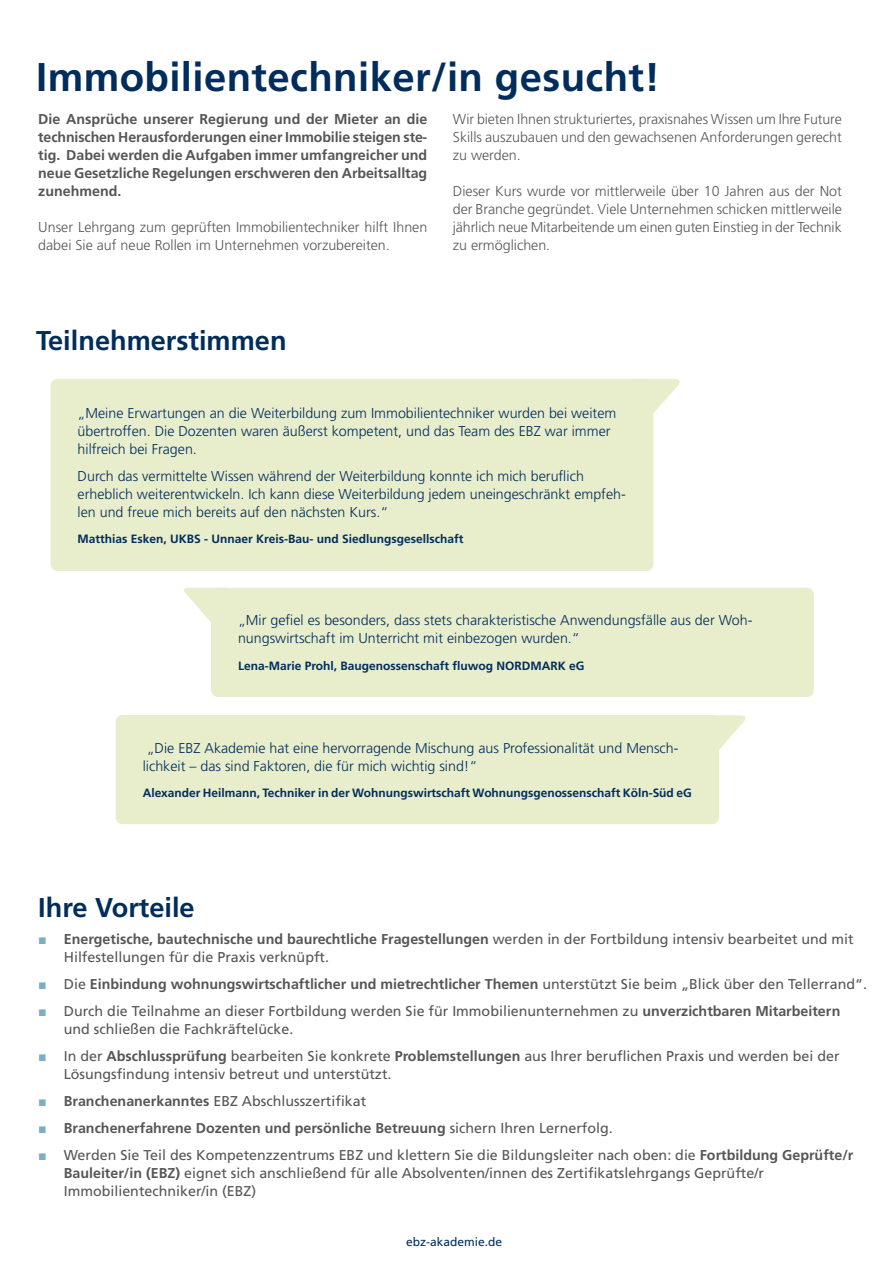
<style>
.page{position:relative;width:893px;height:1263px;background:#fff}
.page>*{position:absolute;margin:0;border:0;box-sizing:border-box;transform-origin:0 0}
.Mengentext_Bold{font:700 40.05px "Frutiger LT Pro";letter-spacing:.01em;color:#002d5c}
.t1{font:700 27.15px "Frutiger LT Pro";color:#002d5c}
.t2{font:14.25px/18px "Frutiger LT Std";color:#565655}
.t3{font:300 14.25px/18px "Frutiger LT Std";color:#002d5c}
.Text{font:300 14.25px/18px "Frutiger LT Std";color:#565655;text-align:justify}
.Text-2{font:700 14.25px/18px "Frutiger LT Pro";color:#565655;text-align:justify}
.Text-3{font:700 12px "Frutiger LT Pro";color:#002d5c}
.t4{font:12px "Frutiger LT Std";color:#002d5c}
.s1{font-family:"Arial";color:#7faec2}
.s2{font-family:"Frutiger LT Pro";font-weight:700}
.s3{font-family:"Arial";font-weight:400;color:#7faec2}
.s4{font-family:"Frutiger LT Std";font-weight:400}
</style>
<div class="page">
<div style="left:51px;top:379px;width:602px;height:192px;background:#e8edcc;border-radius:7px"></div>
<svg style="left:649px;top:379px;width:31px;height:51px"></svg>
<div style="left:116px;top:715px;width:603px;height:109px;background:#e8edcc;border-radius:7px"></div>
<svg style="left:715px;top:715px;width:31px;height:35px"></svg>
<div style="left:211px;top:588px;width:603px;height:109px;background:#e8edcc;border-radius:7px"></div>
<svg style="left:184px;top:588px;width:31px;height:34px"></svg>
<p class="Mengentext_Bold" style="left:36px;top:53px;width:625px">Immobilientechniker/in gesucht!</p>
<p class="Text-2" style="left:38px;top:111px;width:391px">Die Ansprüche unserer Regierung und der Mieter an die technischen Herausforderungen einer Immobilie steigen ste&shy;tig. Dabei werden die Aufgaben immer umfangreicher und neue Gesetzliche Regelungen erschweren den Arbeitsalltag zunehmend.</p>
<p class="Text" style="left:38px;top:219px;width:391px">Unser Lehrgang zum geprüften Immobilientechniker hilft Ihnen dabei Sie auf neue Rollen im Unternehmen vorzubereiten.</p>
<p class="Text" style="left:453px;top:111px;width:391px">Wir bieten Ihnen strukturiertes, praxisnahes Wissen um Ihre Future Skills auszubauen und den gewachsenen Anforderungen gerecht zu werden.</p>
<p class="Text" style="left:453px;top:183px;width:391px">Dieser Kurs wurde vor mittlerweile über 10 Jahren aus der Not der Branche gegründet. Viele Unternehmen schicken mittlerweile jährlich neue Mitarbeitende um einen guten Einstieg in der Technik zu ermöglichen.</p>
<p class="t1" style="left:36px;top:324px;width:252px">Teilnehmerstimmen</p>
<p class="t3" style="left:78px;top:404px;width:540px">„Meine Erwartungen an die Weiterbildung zum Immobilientechniker wurden bei weitem übertroffen. Die Dozenten waren äußerst kompetent, und das Team des EBZ war immer hilfreich bei Fragen.</p>
<p class="t3" style="left:78px;top:467px;width:550px">Durch das vermittelte Wissen während der Weiterbildung konnte ich mich beruflich erheblich weiterentwickeln. Ich kann diese Weiterbildung jedem uneingeschränkt empfeh&shy;len und freue mich bereits auf den nächsten Kurs.“</p>
<p class="Text-3" style="left:78px;top:532px;width:387px">Matthias Esken, UKBS - Unnaer Kreis-Bau- und Siedlungsgesellschaft</p>
<p class="t3" style="left:238px;top:612px;width:516px">„Mir gefiel es besonders, dass stets charakteristische Anwendungsfälle aus der Woh&shy;nungswirtschaft im Unterricht mit einbezogen wurden.“</p>
<p class="Text-3" style="left:238px;top:659px;width:348px">Lena-Marie Prohl, Baugenossenschaft fluwog NORDMARK eG</p>
<p class="t3" style="left:143px;top:739px;width:537px">„Die EBZ Akademie hat eine hervorragende Mischung aus Professionalität und Mensch&shy;lichkeit – das sind Faktoren, die für mich wichtig sind!“</p>
<p class="Text-3" style="left:143px;top:786px;width:550px">Alexander Heilmann, Techniker in der Wohnungswirtschaft Wohnungsgenossenschaft Köln-Süd eG</p>
<p class="t1" style="left:38px;top:891px;width:158px">Ihre Vorteile</p>
<p class="t2" style="left:64px;top:930px;width:791px;text-indent:-26px"><span class="s1">■</span> <span class="s2">Energetische, bautechnische und baurechtliche Fragestellungen</span> werden in der Fortbildung intensiv bearbeitet und mit<br>Hilfestellungen für die Praxis verknüpft.</p>
<p class="Text-2" style="left:38px;top:975px;width:830px"><span class="s3">■</span> <span class="s4">Die</span> Einbindung wohnungswirtschaftlicher und mietrechtlicher Themen <span class="s4">unterstützt Sie beim „Blick über den Tellerrand“.</span></p>
<p class="t2" style="left:64px;top:1002px;width:778px;text-indent:-26px"><span class="s1">■</span> Durch die Teilnahme an dieser Fortbildung werden Sie für Immobilienunternehmen zu <span class="s2">unverzichtbaren Mitarbeitern </span>und schließen die Fachkräftelücke.</p>
<p class="t2" style="left:64px;top:1047px;width:777px;text-indent:-26px"><span class="s1">■</span> In der <span class="s2">Abschlussprüfung</span> bearbeiten Sie konkrete <span class="s2">Problemstellungen</span> aus Ihrer beruflichen Praxis und werden bei der<br>Lösungsfindung intensiv betreut und unterstützt.</p>
<p class="t2" style="left:38px;top:1092px;width:329px"><span class="s1">■</span> <span class="s2">Branchenanerkanntes</span> EBZ Abschlusszertifikat</p>
<p class="Text-2" style="left:38px;top:1119px;width:576px"><span class="s3">■</span> Branchenerfahrene Dozenten und persönliche Betreuung <span class="s4">sichern Ihren Lernerfolg.</span></p>
<p class="t2" style="left:64px;top:1146px;width:791px;text-indent:-26px"><span class="s1">■</span> Werden Sie Teil des Kompetenzzentrums EBZ und klettern Sie die Bildungsleiter nach oben: die <span class="s2">Fortbildung Geprüfte/r<br>Bauleiter/in (EBZ)</span> eignet sich anschließend für alle Absolventen/innen des Zertifikatslehrgangs Geprüfte/r<br>Immobilientechniker/in (EBZ)</p>
<p class="t4" style="left:406px;top:1235px;width:98px">ebz-akademie.de</p>
</div>
